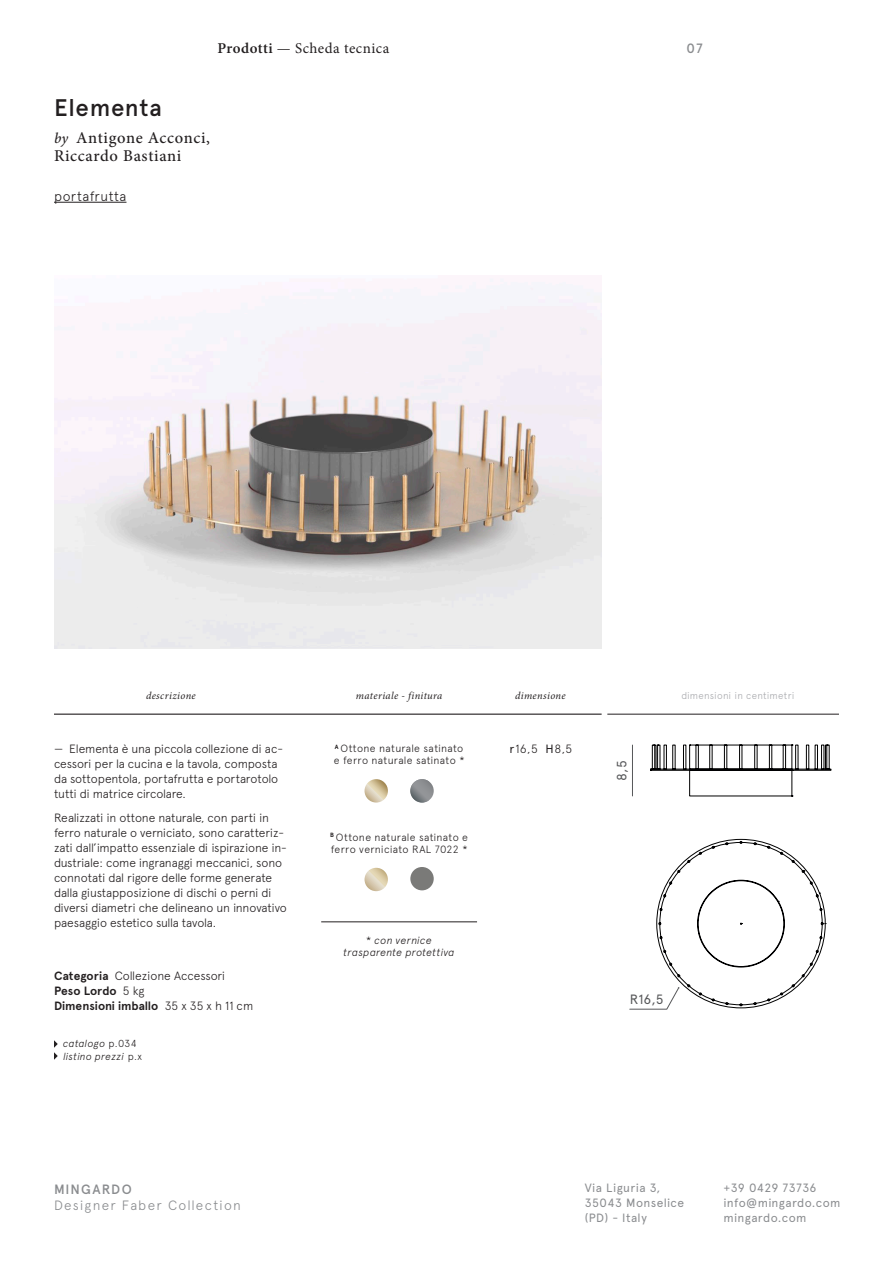
<style>
.page{position:relative;width:893px;height:1263px;background:#fff}
.page>*{position:absolute;margin:0;border:0;box-sizing:border-box;transform-origin:0 0}
.t1{font:500 24px "Apercu";letter-spacing:.025em;color:#231f20}
.t2{font:500 16.5px/18px "Minion Pro";letter-spacing:.04em;color:#231f20}
.t3{font:15px "Minion Pro";letter-spacing:.03em;color:#231f20}
.t4{font:300 13.5px "Apercu";letter-spacing:.09em;color:#8a8c8f}
.t5{font:300 13.5px "Apercu";letter-spacing:.035em;color:#231f20}
.t6{font:500 13.5px "Apercu";letter-spacing:.075em;color:#8a8c8f}
.t7{font:13.5px "Apercu";color:#57585a}
.t8{font:300 12px/15px "Apercu";letter-spacing:-.015em;color:#231f20}
.t9{font:12px/15px "Apercu";letter-spacing:.03em;color:#8a8c8f}
.t10{font:700 12px "Apercu";letter-spacing:-.005em;color:#231f20}
.t11{font:300 10.5px/12px "Apercu";letter-spacing:.025em;color:#231f20}
.t12{font:italic 10.5px "Minion Pro";letter-spacing:.035em;color:#231f20}
.t13{font:italic 300 10.5px/12px "Apercu";letter-spacing:.025em;color:#231f20;text-align:center}
.t14{font:italic 300 10.2px "Apercu";letter-spacing:.025em;color:#231f20}
.t15{font:300 9.75px "Apercu";letter-spacing:.015em;color:#a8a9ad}
.s1{font-weight:600}
.s2{font-style:italic;font-size:15px}
.s3{font-weight:700}
.s4{font-weight:300}
.s5{font-style:normal}
.s6{font-weight:400}
</style>
<div class="page">
<hr style="left:54px;top:714px;width:548px;height:1px;background:#231f20">
<hr style="left:607px;top:714px;width:232px;height:1px;background:#231f20">
<hr style="left:54px;top:202px;width:72px;height:1px;background:#231f20">
<img style="left:54px;top:287px;width:548px;height:362px">
<svg style="left:629px;top:745px;width:202px;height:264px"></svg>
<svg style="left:364px;top:779px;width:24px;height:23px"></svg>
<svg style="left:364px;top:868px;width:24px;height:23px"></svg>
<hr style="left:321px;top:921px;width:156px;height:1px;background:#231f20">
<div style="left:410px;top:867px;width:24px;height:23px;background:#7a7a78;border-radius:50%"></div>
<svg style="left:410px;top:779px;width:24px;height:23px"></svg>
<svg style="left:54px;top:1040px;width:4px;height:20px"></svg>
<p class="t3" style="left:217px;top:38px;width:173px"><span class="s1">Prodotti</span> — Scheda tecnica</p>
<p class="t1" style="left:54px;top:93px;width:109px">Elementa</p>
<p class="t2" style="left:54px;top:129px;width:157px"><span class="s2">by</span> Antigone Acconci,<br>Riccardo Bastiani</p>
<p class="t5" style="left:54px;top:188px;width:74px">portafrutta</p>
<p class="t6" style="left:687px;top:40px;width:18px">07</p>
<p class="t12" style="left:146px;top:689px;width:51px">descrizione</p>
<p class="t12" style="left:356px;top:689px;width:88px">materiale - finitura</p>
<p class="t12" style="left:515px;top:689px;width:52px">dimensione</p>
<p class="t15" style="left:681px;top:690px;width:115px">dimensioni in centimetri</p>
<p class="t8" style="left:54px;top:741px;width:231px">— Elementa è una piccola collezione di ac&shy;cessori per la cucina e la tavola, composta da sottopentola, portafrutta e portarotolo tutti di matrice circolare.</p>
<p class="t8" style="left:54px;top:810px;width:234px">Realizzati in ottone naturale, con parti in ferro naturale o verniciato, sono caratteriz&shy;zati dall’impatto essenziale di ispirazione in&shy;dustriale: come ingranaggi meccanici, sono connotati dal rigore delle forme generate dalla giustapposizione di dischi o perni di diversi diametri che delineano un innovativo paesaggio estetico sulla tavola.</p>
<p class="t8" style="left:54px;top:968px;width:173px"><span class="s3">Categoria</span> Collezione Accessori</p>
<p class="t10" style="left:54px;top:984px;width:92px">Peso Lordo <span class="s4">5 kg</span></p>
<p class="t10" style="left:54px;top:999px;width:201px">Dimensioni imballo <span class="s4">35 x 35 x h 11 cm</span></p>
<p class="t14" style="left:63px;top:1038px;width:75px">catalogo <span class="s5">p.034</span></p>
<p class="t14" style="left:63px;top:1050px;width:80px">listino prezzi <span class="s5">p.x</span></p>
<p class="t11" style="left:334px;top:742px;width:132px"><sup>A</sup> Ottone naturale satinato e ferro naturale satinato *</p>
<p class="t11" style="left:330px;top:831px;width:139px"><sup>B</sup> Ottone naturale satinato e ferro verniciato RAL 7022 *</p>
<p class="t13" style="left:344px;top:934px;width:112px"><span class="s5">*</span> con vernice trasparente protettiva</p>
<p class="t8" style="left:509px;top:741px;width:64px"><span class="s6">r</span>16,5 <span class="s6">H</span>8,5</p>
<p class="t7" style="left:614px;top:780px;width:21px;rotate:-90deg">8,5</p>
<p class="t7" style="left:630px;top:991px;width:35px">R16,5</p>
<p class="t6" style="left:54px;top:1181px;width:79px">MINGARDO</p>
<p class="t4" style="left:54px;top:1197px;width:189px">Designer Faber Collection</p>
<p class="t9" style="left:585px;top:1181px;width:101px">Via Liguria 3,<br>35043 Monselice (PD) - Italy</p>
<p class="t9" style="left:724px;top:1181px;width:119px">+39 0429 73736 info@mingardo.com mingardo.com</p>
</div>
